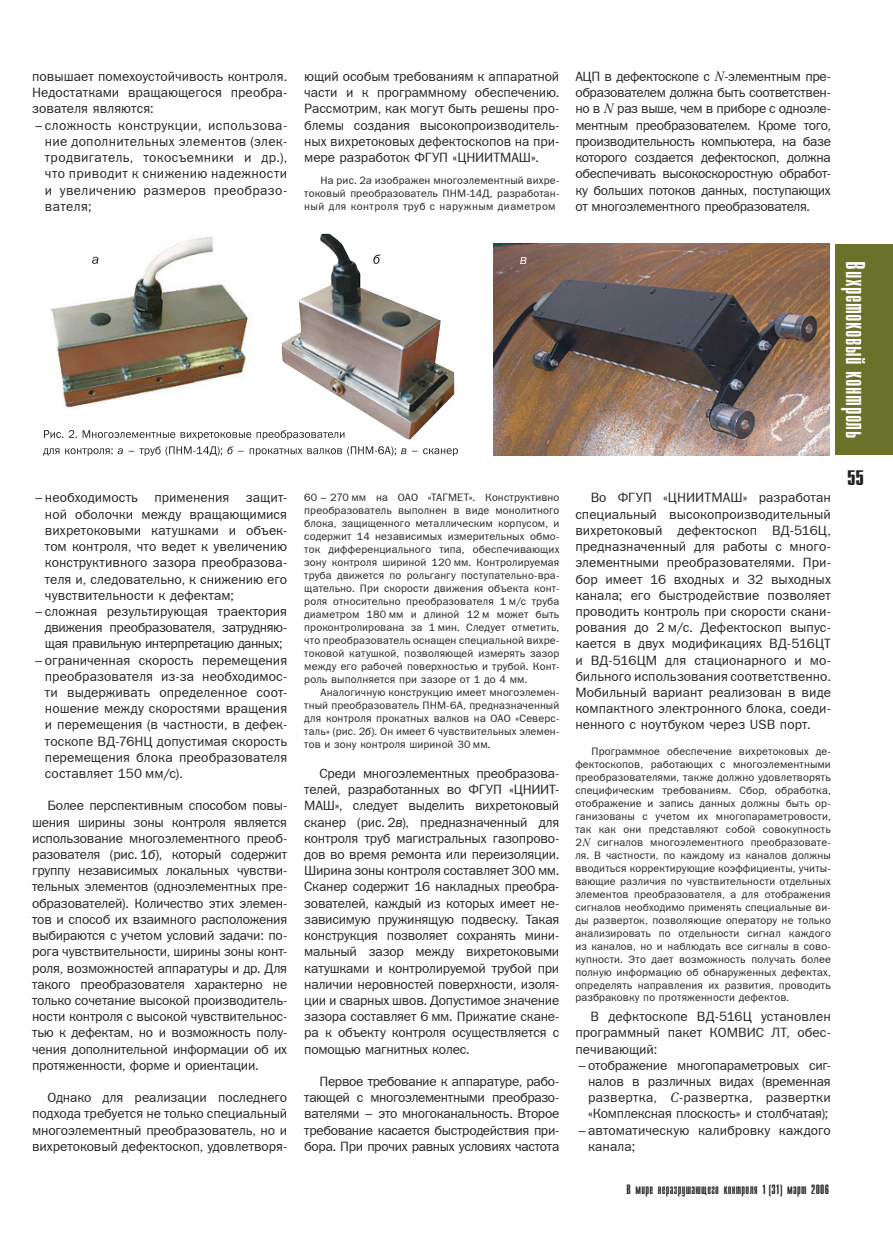
<style>
.page{position:relative;width:893px;height:1238px;background:#fff}
.page>*{position:absolute;margin:0;border:0;box-sizing:border-box;transform-origin:0 0}
.S_white_compact{font:27px "Compact C";letter-spacing:.015em;color:#fff}
.S_black_page_number{font:700 21px "Compact C";color:#231f20}
._11_body{font:13.5px/16.2px "Franklin Gothic Book C";letter-spacing:-.005em;color:#231f20;text-align:justify}
.bullet_body{font:13.5px/16.2px "Franklin Gothic Book C";letter-spacing:.005em;color:#231f20;text-align:justify}
.S_black_bottom{font:13.5px "Compact C";letter-spacing:.02em;color:#231f20}
._11_body_petit_7_5fr{font:10.8px/12.9px "Franklin Gothic Book C";letter-spacing:.015em;color:#231f20;text-align:justify}
.s1{font-style:italic}
.s2{font-family:"Quant Antiqua C";font-style:italic}
</style>
<div class="page">
<div style="left:832px;top:244px;width:61px;height:211px;background:#6a7229"></div>
<div style="left:829px;top:238px;width:5px;height:229px;background:#fff"></div>
<img style="left:50px;top:237px;width:201px;height:171px">
<img style="left:494px;top:244px;width:336px;height:212px">
<img style="left:281px;top:234px;width:173px;height:205px">
<svg style="left:373px;top:254px;width:7px;height:10px"></svg>
<svg style="left:92px;top:257px;width:6px;height:7px"></svg>
<svg style="left:520px;top:257px;width:6px;height:7px"></svg>
<svg style="left:44px;top:430px;width:300px;height:10px"></svg>
<svg style="left:43px;top:446px;width:415px;height:10px"></svg>
<p class="_11_body" style="left:32px;top:68px;width:257px">повышает помехоустойчивость контроля.<br>Недостатками вращающегося преобра&shy;зователя являются:</p>
<p class="bullet_body" style="left:45px;top:117px;width:244px;text-indent:-11px">–сложность конструкции, использова&shy;ние дополнительных элементов (элек&shy;тродвигатель, токосъемники и др.), что приводит к снижению надежности и увеличению размеров преобразо&shy;вателя;</p>
<p class="_11_body" style="left:304px;top:68px;width:257px">ющий особым требованиям к аппаратной части и к программному обеспечению.<br>Рассмотрим, как могут быть решены про&shy;блемы создания высокопроизводитель&shy;ных вихретоковых дефектоскопов на при&shy;мере разработок ФГУП «ЦНИИТМАШ».</p>
<p class="_11_body_petit_7_5fr" style="left:304px;top:174px;width:257px;text-indent:16px">На рис. 2<span class="s1">а</span> изображен многоэлементный вихре&shy;токовый преобразователь ПНМ-14Д, разработан&shy;ный для контроля труб с наружным диаметром</p>
<p class="_11_body" style="left:575px;top:68px;width:257px">АЦП в дефектоскопе с <span class="s2">N</span>-элементным пре&shy;образователем должна быть соответствен&shy;но в <span class="s2">N</span> раз выше, чем в приборе с одноэле&shy;ментным преобразователем. Кроме того, производительность компьютера, на базе которого создается дефектоскоп, должна обеспечивать высокоскоростную обработ&shy;ку больших потоков данных, поступающих от многоэлементного преобразователя.</p>
<p class="bullet_body" style="left:45px;top:489px;width:244px;text-indent:-11px">–необходимость применения защит&shy;ной оболочки между вращающимися вихретоковыми катушками и объек&shy;том контроля, что ведет к увеличению конструктивного зазора преобразова&shy;теля и, следовательно, к снижению его чувствительности к дефектам;</p>
<p class="bullet_body" style="left:45px;top:603px;width:244px;text-indent:-11px">–cложная результирующая траектория движения преобразователя, затрудняю&shy;щая правильную интерпретацию данных;</p>
<p class="bullet_body" style="left:45px;top:651px;width:244px;text-indent:-11px">–ограниченная скорость перемещения преобразователя из-за необходимос&shy;ти выдерживать определенное соот&shy;ношение между скоростями вращения и перемещения (в частности, в дефек&shy;тоскопе ВД-76НЦ допустимая скорость перемещения блока преобразователя составляет 150 мм/с).</p>
<p class="_11_body" style="left:32px;top:797px;width:257px;text-indent:15px">Более перспективным способом повы&shy;шения ширины зоны контроля является использование многоэлементного преоб&shy;разователя (рис. 1<span class="s1">б</span>), который содержит группу независимых локальных чувстви&shy;тельных элементов (одноэлементных пре&shy;образователей). Количество этих элемен&shy;тов и способ их взаимного расположения выбираются с учетом условий задачи: по&shy;рога чувствительности, ширины зоны конт&shy;роля, возможностей аппаратуры и др. Для такого преобразователя характерно не только сочетание высокой производитель&shy;ности контроля с высокой чувствительнос&shy;тью к дефектам, но и возможность полу&shy;чения дополнительной информации об их протяженности, форме и ориентации.</p>
<p class="_11_body" style="left:32px;top:1089px;width:257px;text-indent:15px">Однако для реализации последнего подхода требуется не только специальный многоэлементный преобразователь, но и вихретоковый дефектоскоп, удовлетворя-</p>
<p class="_11_body_petit_7_5fr" style="left:304px;top:491px;width:257px">60 – 270 мм на ОАО «ТАГМЕТ». Конструктивно преобразователь выполнен в виде монолитного блока, защищенного металлическим корпусом, и содержит 14 независимых измерительных обмо&shy;ток дифференциального типа, обеспечивающих зону контроля шириной 120 мм. Контролируемая труба движется по рольгангу поступательно-вра&shy;щательно. При скорости движения объекта конт&shy;роля относительно преобразователя 1 м/с труба диаметром 180 мм и длиной 12 м может быть проконтролирована за 1 мин. Следует отметить, что преобразователь оснащен специальной вихре&shy;токовой катушкой, позволяющей измерять зазор между его рабочей поверхностью и трубой. Конт&shy;роль выполняется при зазоре от 1 до 4 мм.</p>
<p class="_11_body_petit_7_5fr" style="left:304px;top:685px;width:257px;text-indent:16px">Аналогичную конструкцию имеет многоэлемен&shy;тный преобразователь ПНМ-6А, предназначенный для контроля прокатных валков на ОАО «Северс&shy;таль» (рис. 2<span class="s1">б</span>). Он имеет 6 чувствительных элемен&shy;тов и зону контроля шириной 30 мм.</p>
<p class="_11_body" style="left:304px;top:765px;width:257px;text-indent:15px">Среди многоэлементных преобразова&shy;телей, разработанных во ФГУП «ЦНИИТ-МАШ», следует выделить вихретоковый сканер (рис. 2<span class="s1">в</span>), предназначенный для контроля труб магистральных газопрово&shy;дов во время ремонта или переизоляции.<br>Ширина зоны контроля составляет 300 мм.<br>Сканер содержит 16 накладных преобра&shy;зователей, каждый из которых имеет не&shy;зависимую пружинящую подвеску. Такая конструкция позволяет сохранять мини&shy;мальный зазор между вихретоковыми катушками и контролируемой трубой при наличии неровностей поверхности, изоля&shy;ции и сварных швов. Допустимое значение зазора составляет 6 мм. Прижатие скане&shy;ра к объекту контроля осуществляется с помощью магнитных колес.</p>
<p class="_11_body" style="left:304px;top:1073px;width:257px;text-indent:15px">Первое требование к аппаратуре, рабо&shy;тающей с многоэлементными преобразо&shy;вателями – это многоканальность. Второе требование касается быстродействия при&shy;бора. При прочих равных условиях частота</p>
<p class="S_white_compact" style="left:869px;top:261px;width:178px;rotate:90deg">Вихретоковый контроль</p>
<p class="_11_body" style="left:575px;top:489px;width:257px;text-indent:15px">Во ФГУП «ЦНИИТМАШ» разработан специальный высокопроизводительный вихретоковый дефектоскоп ВД-516Ц, предназначенный для работы с много&shy;элементными преобразователями. При&shy;бор имеет 16 входных и 32 выходных канала; его быстродействие позволяет проводить контроль при скорости скани&shy;рования до 2 м/с. Дефектоскоп выпус&shy;кается в двух модификациях ВД-516ЦТ и ВД-516ЦМ для стационарного и мо&shy;бильного использования соответственно.<br>Мобильный вариант реализован в виде компактного электронного блока, соеди&shy;ненного с ноутбуком через USВ порт.</p>
<p class="_11_body_petit_7_5fr" style="left:575px;top:744px;width:257px;text-indent:16px">Программное обеспечение вихретоковых де&shy;фектоскопов, работающих с многоэлементными преобразователями, также должно удовлетворять специфическим требованиям. Сбор, обработка, отображение и запись данных должны быть ор&shy;ганизованы с учетом их многопараметровости, так как они представляют собой совокупность 2<span class="s2">N</span> сигналов многоэлементного преобразовате&shy;ля. В частности, по каждому из каналов должны вводиться корректирующие коэффициенты, учиты&shy;вающие различия по чувствительности отдельных элементов преобразователя, а для отображения сигналов необходимо применять специальные ви&shy;ды разверток, позволяющие оператору не только анализировать по отдельности сигнал каждого из каналов, но и наблюдать все сигналы в сово&shy;купности. Это дает возможность получать более полную информацию об обнаруженных дефектах, определять направления их развития, проводить разбраковку по протяженности дефектов.</p>
<p class="_11_body" style="left:575px;top:1008px;width:257px;text-indent:15px">В дефктоскопе ВД-516Ц установлен программный пакет КОМВИС ЛТ, обес&shy;печивающий:</p>
<p class="bullet_body" style="left:588px;top:1056px;width:244px;text-indent:-11px">–отображение многопараметровых сиг&shy;налов в различных видах (временная развертка, <span class="s2">С</span>-развертка, развертки «Комплексная плоскость» и столбчатая);</p>
<p class="bullet_body" style="left:588px;top:1121px;width:244px;text-indent:-11px">–автоматическую калибровку каждого канала;</p>
<p class="S_black_bottom" style="left:626px;top:1182px;width:204px">В мире неразрушающего контроля 1 (31) март 2006</p>
<p class="S_black_page_number" style="left:847px;top:467px;width:19px">55</p>
</div>
